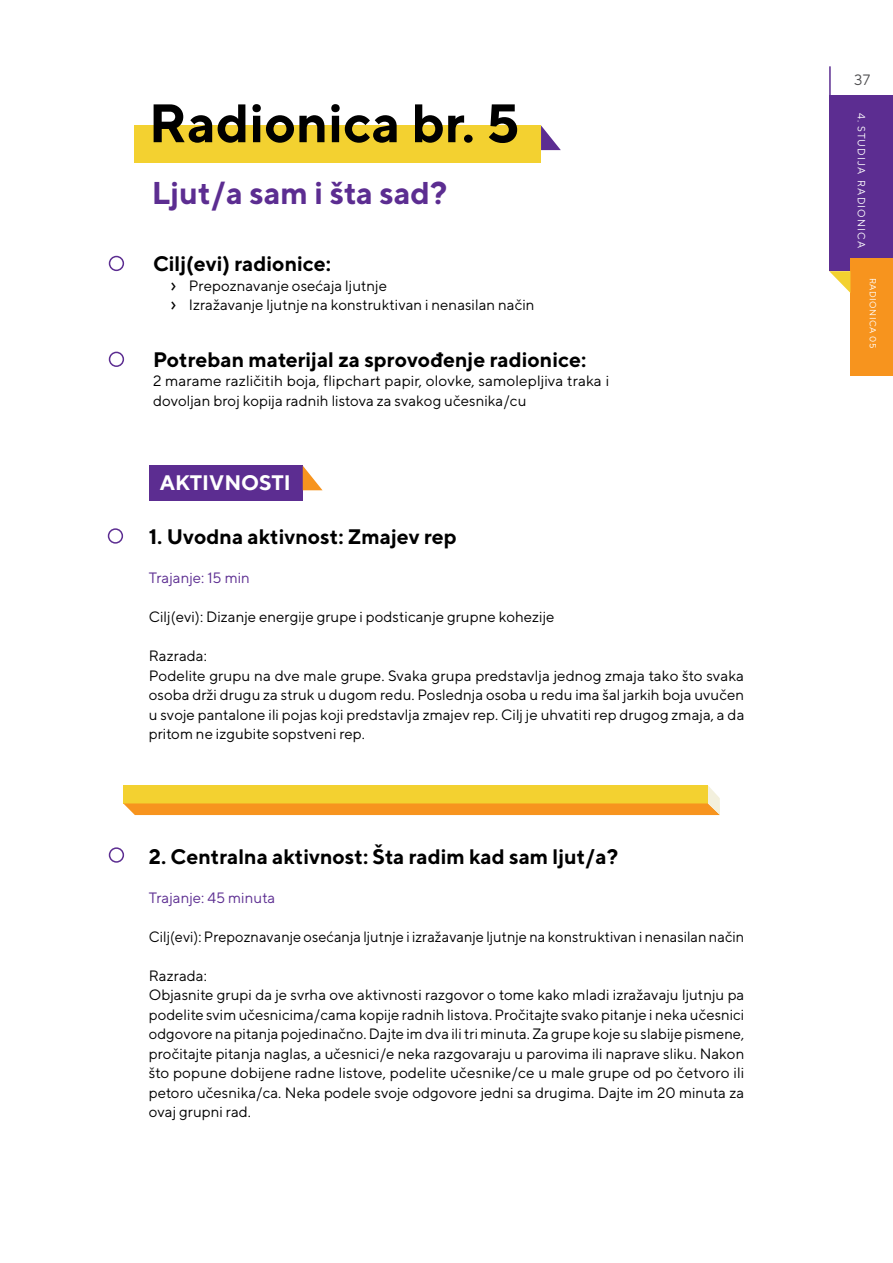
<style>
.page{position:relative;width:893px;height:1263px;background:#fff}
.page>*{position:absolute;margin:0;border:0;box-sizing:border-box;transform-origin:0 0}
.t1{font:700 54px "TT Norms";color:#000}
.t2{font:700 31.5px "TT Norms";color:#5c2d91}
.t3{font:700 21px "TT Norms";color:#000}
.t4{font:700 21px "TT Norms";color:#fff}
.t5{font:15px/19.5px "TT Norms";color:#000}
.t6{font:15px "TT Norms";color:#5c2d91}
.t7{font:15px "TT Norms";color:#4d4d4f}
.t8{font:10.5px "TT Norms";letter-spacing:.1em;color:#fff}
.t9{font:9px "TT Norms";letter-spacing:.05em;color:#fff}
.s1{font-family:"Meta Pro"}
.s2{font-style:inherit}
</style>
<div class="page">
<hr style="left:829px;top:66px;width:2px;height:33px;background:#5c2d91">
<div style="left:829px;top:96px;width:64px;height:175px;background:#5c2d91"></div>
<div style="left:850px;top:258px;width:43px;height:117px;background:#f7941e"></div>
<svg style="left:829px;top:271px;width:21px;height:22px"></svg>
<div style="left:134px;top:125px;width:407px;height:38px;background:#f3d130"></div>
<div style="left:109px;top:256px;width:15px;height:15px;border:2px solid #5c2d91;border-radius:50%"></div>
<div style="left:109px;top:352px;width:15px;height:15px;border:2px solid #5c2d91;border-radius:50%"></div>
<svg style="left:541px;top:125px;width:20px;height:25px"></svg>
<div style="left:149px;top:466px;width:154px;height:35px;background:#5c2d91"></div>
<div style="left:108px;top:528px;width:15px;height:16px;border:2px solid #5c2d91;border-radius:50%"></div>
<svg style="left:303px;top:466px;width:20px;height:24px"></svg>
<div style="left:109px;top:847px;width:15px;height:16px;border:2px solid #5c2d91;border-radius:50%"></div>
<svg style="left:123px;top:785px;width:597px;height:30px;background:#f4ba2c"></svg>
<h1 class="t1" style="left:149px;top:89px;width:372px">Radionica br. 5</h1>
<h2 class="t2" style="left:152px;top:173px;width:297px">Ljut/a sam i šta sad?</h2>
<h3 class="t3" style="left:153px;top:251px;width:180px">Cilj(evi) radionice:</h3>
<p class="t5" style="left:171px;top:276px;width:365px"><span class="s1">&gt;</span> Prepoznavanje osećaja ljutnje<br><span class="s1">&gt;</span> Izražavanje ljutnje na konstruktivan i nenasilan način</p>
<h3 class="t3" style="left:153px;top:346px;width:435px">Potreban materijal za sprovođenje radionice:</h3>
<p class="t5" style="left:153px;top:371px;width:458px">2 marame različitih boja, flipchart papir, olovke, samolepljiva traka i dovoljan broj kopija radnih listova za svakog učesnika/cu</p>
<h3 class="t4" style="left:160px;top:470px;width:133px">AKTIVNOSTI</h3>
<h3 class="t3" style="left:149px;top:524px;width:309px">1. Uvodna aktivnost: Zmajev rep</h3>
<p class="t6" style="left:149px;top:569px;width:103px">Trajanje: 15 min</p>
<p class="t5" style="left:149px;top:607px;width:407px">Cilj(evi): Dizanje energije grupe i podsticanje grupne kohezije</p>
<p class="t5" style="left:149px;top:646px;width:597px">Razrada:<br>Podelite grupu na dve male grupe. Svaka grupa predstavlja jednog zmaja tako što svaka osoba drži drugu za struk u dugom redu. Poslednja osoba u redu ima šal jarkih boja uvučen u svoje pantalone ili pojas koji predstavlja zmajev rep. Cilj je uhvatiti rep drugog zmaja, a da pritom ne izgubite sopstveni rep.</p>
<h3 class="t3" style="left:149px;top:843px;width:471px">2. Centralna aktivnost: Šta radim kad sam ljut/a?</h3>
<p class="t6" style="left:149px;top:888px;width:128px">Trajanje: 45 minuta</p>
<p class="t5" style="left:149px;top:926px;width:597px">Cilj(evi): Prepoznavanje osećanja ljutnje i izražavanje ljutnje na konstruktivan i nenasilan način</p>
<p class="t5" style="left:149px;top:965px;width:597px">Razrada:<br>Objasnite grupi da je svrha ove aktivnosti razgovor o tome kako mladi izražavaju ljutnju pa podelite svim učesnicima/cama kopije radnih listova. Pročitajte svako pitanje i neka učesnici odgovore na pitanja pojedinačno. Dajte im dva ili tri minuta. Za grupe koje su slabije pismene, pročitajte pitanja naglas, a učesnici/e neka razgovaraju u parovima ili naprave sliku. Nakon što popune dobijene radne listove, podelite učesnike/ce u male grupe od po četvoro ili petoro učesnika/ca. Neka podele svoje odgovore jedni sa drugima. Dajte im 20 minuta za ovaj grupni rad.</p>
<p class="t7" style="left:854px;top:71px;width:18px">37</p>
<p class="t8" style="left:868px;top:113px;width:136px;rotate:90deg"><span class="s2">4.</span> STUDIJA RADIONICA</p>
<p class="t9" style="left:879px;top:278px;width:72px;rotate:90deg">RADIONICA 05</p>
</div>
